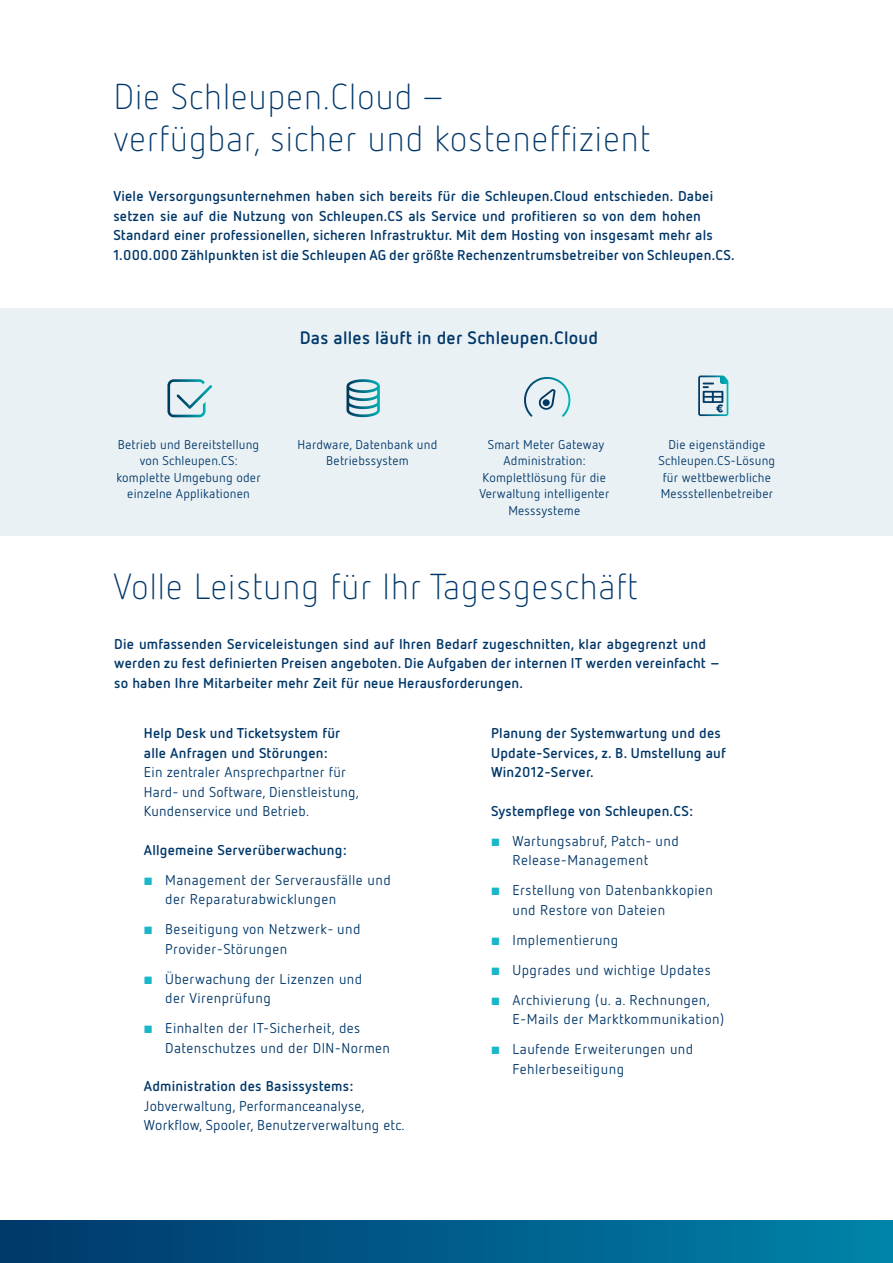
<style>
.page{position:relative;width:893px;height:1263px;background:#fff}
.page>*{position:absolute;margin:0;border:0;box-sizing:border-box;transform-origin:0 0}
.t1{font:300 36px/42px "Netto OT";letter-spacing:.015em;color:#003769}
.t2{font:700 18px "Netto OT";letter-spacing:.015em;color:#003769}
.t3{font:700 14.25px/19.5px "Netto OT";letter-spacing:.015em;color:#003769}
.t4{font:14.25px/19.5px "Netto OT";letter-spacing:.03em;color:#003769}
.t5{font:12.75px/16.5px "Netto OT";letter-spacing:.015em;color:#003769;text-align:center}
.s1{font-weight:700;font-size:10.5px;color:#18b7c9}
</style>
<div class="page">
<div style="left:0;top:308px;width:893px;height:228px;background:#eaf1f5"></div>
<div style="left:0;top:1220px;width:893px;height:43px;background:linear-gradient(to right,#00366a,#0083a9)"></div>
<svg style="left:698px;top:375px;width:30px;height:41px"></svg>
<svg style="left:524px;top:377px;width:47px;height:40px"></svg>
<svg style="left:167px;top:379px;width:45px;height:38px"></svg>
<svg style="left:346px;top:379px;width:34px;height:38px"></svg>
<h1 class="t1" style="left:113px;top:75px;width:539px">Die Schleupen.Cloud –<br>verfügbar, sicher und kosteneffizient</h1>
<p class="t3" style="left:113px;top:186px;width:623px">Viele Versorgungsunternehmen haben sich bereits für die Schleupen.Cloud entschieden. Dabei setzen sie auf die Nutzung von Schleupen.CS als Service und profitieren so von dem hohen Standard einer professionellen, sicheren Infrastruktur. Mit dem Hosting von insgesamt mehr als 1.000.000 Zählpunkten ist die Schleupen AG der größte Rechenzentrumsbetreiber von Schleupen.CS.</p>
<p class="t2" style="left:300px;top:326px;width:300px">Das alles läuft in der Schleupen.Cloud</p>
<p class="t5" style="left:116px;top:436px;width:146px">Betrieb und Bereitstellung von Schleupen.CS: komplette Umgebung oder einzelne Applikationen</p>
<p class="t5" style="left:298px;top:436px;width:141px">Hardware, Datenbank und<br>Betriebssystem</p>
<p class="t5" style="left:479px;top:436px;width:131px">Smart Meter Gateway<br>Administration:<br>Komplettlösung für die<br>Verwaltung intelligenter<br>Messsysteme</p>
<p class="t5" style="left:659px;top:436px;width:118px">Die eigenständige<br>Schleupen.CS-Lösung für wettbewerbliche<br>Messstellenbetreiber</p>
<h1 class="t1" style="left:113px;top:565px;width:526px">Volle Leistung für Ihr Tagesgeschäft</h1>
<p class="t3" style="left:114px;top:634px;width:608px">Die umfassenden Serviceleistungen sind auf Ihren Bedarf zugeschnitten, klar abgegrenzt und werden zu fest definierten Preisen angeboten. Die Aufgaben der internen IT werden vereinfacht – so haben Ihre Mitarbeiter mehr Zeit für neue Herausforderungen.</p>
<p class="t3" style="left:144px;top:723px;width:198px">Help Desk und Ticketsystem für alle Anfragen und Störungen:</p>
<p class="t4" style="left:144px;top:762px;width:216px">Ein zentraler Ansprechpartner für<br>Hard- und Software, Dienstleistung,<br>Kundenservice und Betrieb.</p>
<p class="t3" style="left:144px;top:840px;width:204px">Allgemeine Serverüberwachung:</p>
<p class="t4" style="left:165px;top:870px;width:227px;text-indent:-21px"><span class="s1">■</span> Management der Serverausfälle und der Reparaturabwicklungen</p>
<p class="t4" style="left:165px;top:919px;width:197px;text-indent:-21px"><span class="s1">■</span> Beseitigung von Netzwerk- und<br>Provider-Störungen</p>
<p class="t4" style="left:165px;top:969px;width:199px;text-indent:-21px"><span class="s1">■</span> Überwachung der Lizenzen und der Virenprüfung</p>
<p class="t4" style="left:165px;top:1018px;width:226px;text-indent:-21px"><span class="s1">■</span> Einhalten der IT-Sicherheit, des<br>Datenschutzes und der DIN-Normen</p>
<p class="t3" style="left:144px;top:1076px;width:211px">Administration des Basissystems:</p>
<p class="t4" style="left:144px;top:1096px;width:262px">Jobverwaltung, Performanceanalyse,<br>Workflow, Spooler, Benutzerverwaltung etc.</p>
<p class="t3" style="left:491px;top:723px;width:236px">Planung der Systemwartung und des<br>Update-Services, z. B. Umstellung auf<br>Win2012-Server.</p>
<p class="t3" style="left:491px;top:801px;width:203px">Systempflege von Schleupen.CS:</p>
<p class="t4" style="left:512px;top:831px;width:168px;text-indent:-21px"><span class="s1">■</span> Wartungsabruf, Patch- und<br>Release-Management</p>
<p class="t4" style="left:512px;top:880px;width:202px;text-indent:-21px"><span class="s1">■</span> Erstellung von Datenbankkopien und Restore von Dateien</p>
<p class="t4" style="left:491px;top:930px;width:129px"><span class="s1">■</span> Implementierung</p>
<p class="t4" style="left:491px;top:960px;width:221px"><span class="s1">■</span> Upgrades und wichtige Updates</p>
<p class="t4" style="left:512px;top:990px;width:213px;text-indent:-21px"><span class="s1">■</span> Archivierung (u. a. Rechnungen,<br>E-Mails der Marktkommunikation)</p>
<p class="t4" style="left:512px;top:1039px;width:182px;text-indent:-21px"><span class="s1">■</span> Laufende Erweiterungen und<br>Fehlerbeseitigung</p>
</div>
